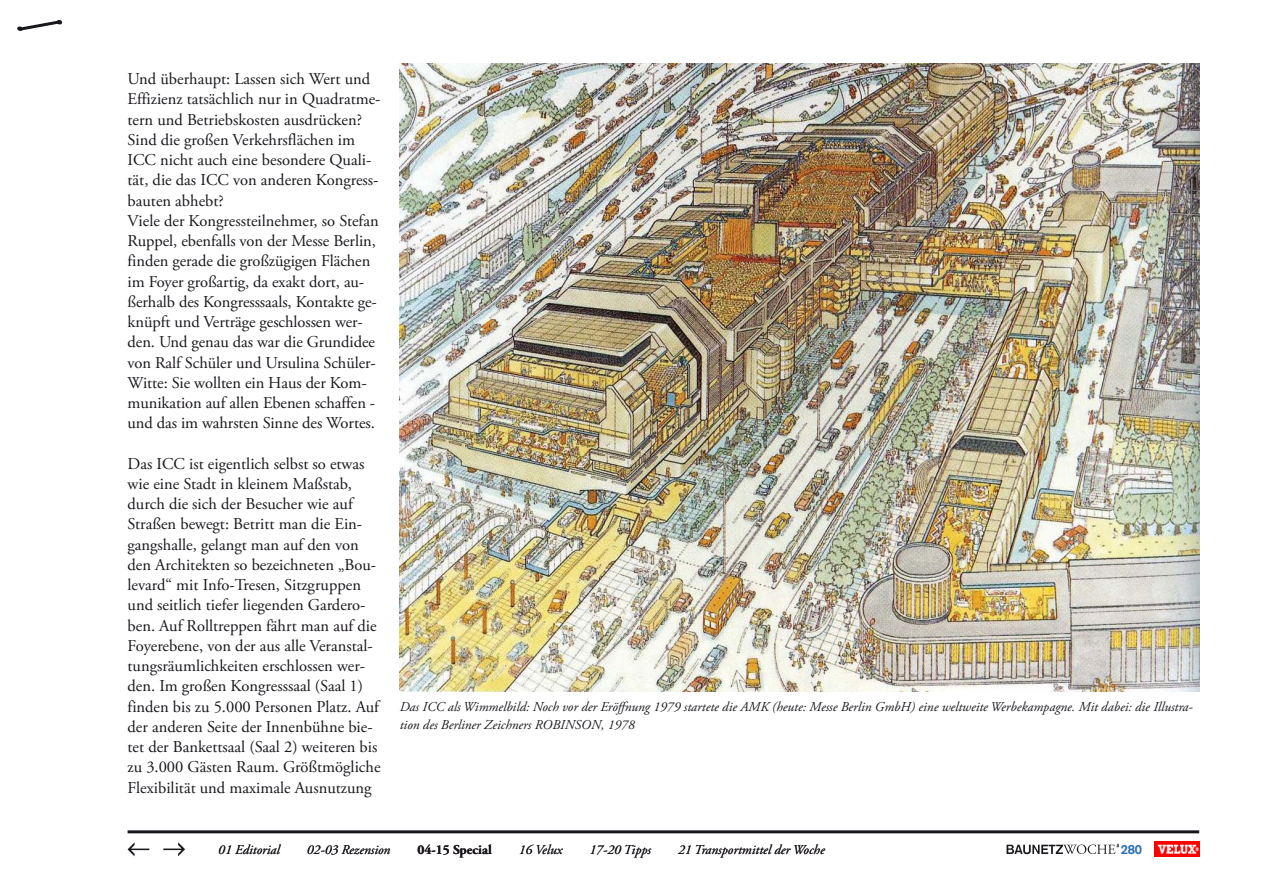
<style>
.page{position:relative;width:1263px;height:893px;background:#fff}
.page>*{position:absolute;margin:0;border:0;box-sizing:border-box;transform-origin:0 0}
.t1{font:16.5px/20.2px "Adobe Garamond Pro";color:#1a171c}
.t2{font:italic 13.5px/17.2px "Adobe Garamond Pro";color:#1a171c}
.t3{font:700 13.5px "Adobe Garamond Pro";color:#1a171c}
.t4{font:700 13.05px "Akzidenz Grotesk";color:#256cb6}
</style>
<div class="page">
<hr style="left:128px;top:830px;width:1071px;height:3px;background:#1a171c">
<svg style="left:128px;top:842px;width:21px;height:14px"></svg>
<svg style="left:163px;top:842px;width:22px;height:14px"></svg>
<svg style="left:17px;top:20px;width:46px;height:11px"></svg>
<svg style="left:1006px;top:844px;width:113px;height:10px"></svg>
<img style="left:1155px;top:842px;width:44px;height:14px">
<img style="left:400px;top:64px;width:799px;height:628px">
<p class="t1" style="left:128px;top:69px;width:254px">Und überhaupt: Lassen sich Wert und Effizienz tatsächlich nur in Quadratme&shy;tern und Betriebskosten ausdrücken?<br>Sind die großen Verkehrsflächen im ICC nicht auch eine besondere Quali&shy;tät, die das ICC von anderen Kongress&shy;bauten abhebt?<br>Viele der Kongressteilnehmer, so Stefan Ruppel, ebenfalls von der Messe Berlin, finden gerade die großzügigen Flächen im Foyer großartig, da exakt dort, au&shy;ßerhalb des Kongresssaals, Kontakte ge&shy;knüpft und Verträge geschlossen wer&shy;den. Und genau das war die Grundidee von Ralf Schüler und Ursulina Schüler-Witte: Sie wollten ein Haus der Kom&shy;munikation auf allen Ebenen schaffen - und das im wahrsten Sinne des Wortes.</p>
<p class="t1" style="left:128px;top:454px;width:254px">Das ICC ist eigentlich selbst so etwas wie eine Stadt in kleinem Maßstab, durch die sich der Besucher wie auf Straßen bewegt: Betritt man die Ein&shy;gangshalle, gelangt man auf den von den Architekten so bezeichneten „Bou&shy;levard“ mit Info-Tresen, Sitzgruppen und seitlich tiefer liegenden Gardero&shy;ben. Auf Rolltreppen fährt man auf die Foyerebene, von der aus alle Veranstal&shy;tungsräumlichkeiten erschlossen wer&shy;den. Im großen Kongresssaal (Saal 1) finden bis zu 5.000 Personen Platz. Auf der anderen Seite der Innenbühne bie&shy;tet der Bankettsaal (Saal 2) weiteren bis zu 3.000 Gästen Raum. Größtmögliche Flexibilität und maximale Ausnutzung</p>
<p class="t2" style="left:400px;top:699px;width:795px">Das ICC als Wimmelbild: Noch vor der Eröffnung 1979 startete die AMK (heute: Messe Berlin GmbH) eine weltweite Werbekampagne. Mit dabei: die Illustra&shy;tion des Berliner Zeichners ROBINSON, 1978</p>
<p class="t2" style="left:218px;top:841px;width:63px">01 Editorial</p>
<p class="t2" style="left:307px;top:841px;width:85px">02-03 Rezension</p>
<p class="t3" style="left:417px;top:841px;width:76px">04-15 Special</p>
<p class="t2" style="left:519px;top:841px;width:45px">16 Velux</p>
<p class="t2" style="left:590px;top:841px;width:63px">17-20 Tipps</p>
<p class="t2" style="left:678px;top:841px;width:149px">21 Transportmittel der Woche</p>
<p class="t4" style="left:1121px;top:841px;width:23px">280</p>
</div>
